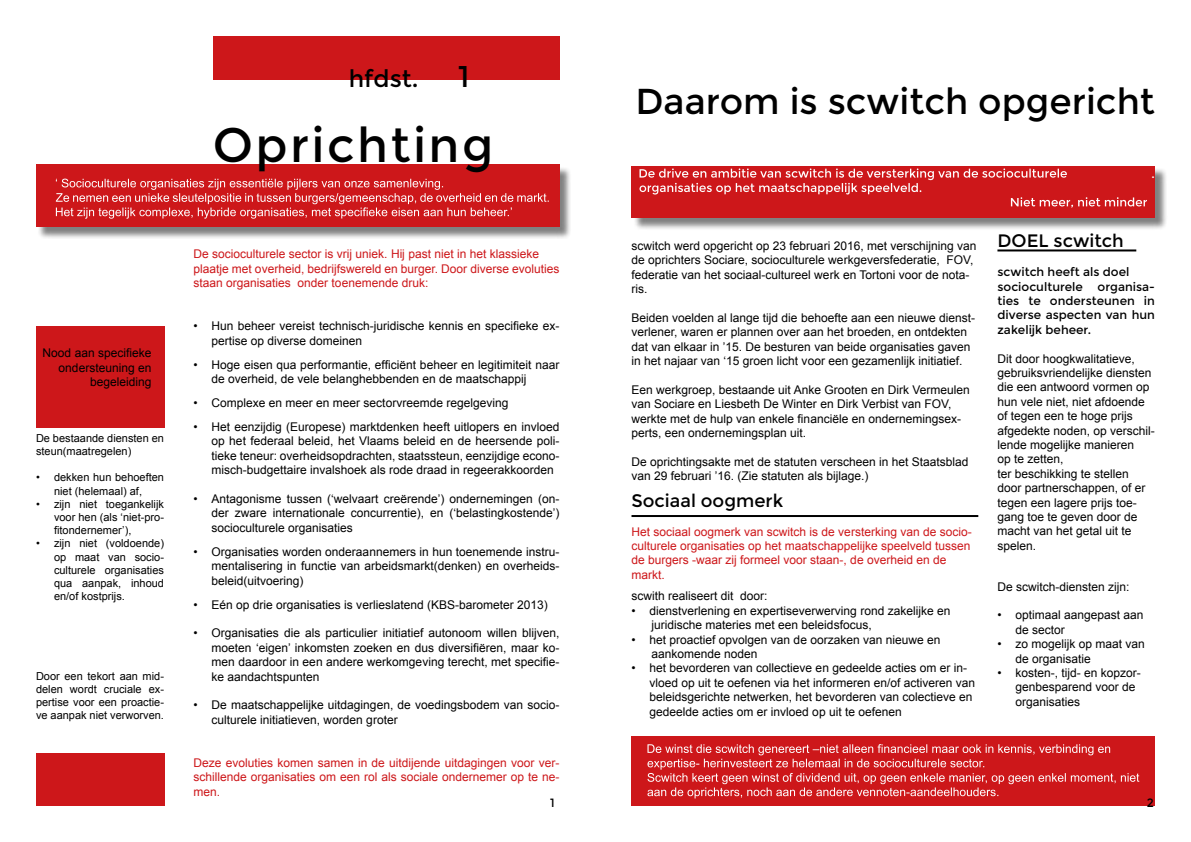
<style>
.page{position:relative;width:1191px;height:842px;background:#fff}
.page>*{position:absolute;margin:0;border:0;box-sizing:border-box;transform-origin:0 0}
.t1{font:48px "Montserrat";letter-spacing:.05em;color:#000}
.t2{font:36px "Montserrat";color:#000}
.t3{font:30px "Montserrat";color:#000}
.t4{font:24px "Montserrat";color:#000}
.t5{font:18px "Montserrat";color:#000}
.t6{font:12px/14.4px "Arial";color:#000}
.t7{font:12px/14.4px "Arial";color:#cd171a}
.t8{font:12px/14.4px "Montserrat";color:#000}
.t9{font:12px "Montserrat";color:#fff}
.t10{font:11px/13.2px "Arial";color:#000;text-align:justify}
</style>
<div class="page">
<div style="left:36px;top:326px;width:128px;height:101px;background:#cd171a"></div>
<div style="left:38px;top:166px;width:534px;height:73px;background:#000;opacity:.5"></div>
<div style="left:36px;top:164px;width:523px;height:63px;background:#cd171a"></div>
<div style="left:213px;top:36px;width:346px;height:43px;background:#cd171a"></div>
<svg style="left:56px;top:179px;width:493px;height:40px"></svg>
<div style="left:36px;top:753px;width:128px;height:53px;background:#cd171a"></div>
<div style="left:631px;top:736px;width:524px;height:70px;background:#cd171a"></div>
<div style="left:633px;top:168px;width:534px;height:63px;background:#000;opacity:.5"></div>
<div style="left:631px;top:166px;width:524px;height:52px;background:#cd171a"></div>
<svg style="left:647px;top:744px;width:492px;height:54px"></svg>
<hr style="left:631px;top:515px;width:347px;height:2px;background:#000">
<hr style="left:997px;top:249px;width:139px;height:2px;background:#000">
<svg style="left:639px;top:168px;width:508px;height:40px"></svg>
<p class="t6" style="left:43px;top:346px;width:110px;text-align:right">Nood aan specifieke ondersteuning en begeleiding</p>
<p class="t10" style="left:36px;top:431px;width:129px">De bestaande diensten en steun(maatregelen)</p>
<p class="t10" style="left:36px;top:471px;width:129px;text-align:center">• dekken hun behoeften niet (helemaal) af,</p>
<p class="t10" style="left:54px;top:497px;width:111px;text-indent:-18px">• zijn niet toegankelijk voor hen (als ‘niet-pro&shy;fitondernemer’),</p>
<p class="t10" style="left:54px;top:537px;width:111px;text-indent:-18px">• zijn niet (voldoende) op maat van socio&shy;culturele organisaties qua aanpak, inhoud en/of kostprijs.</p>
<p class="t10" style="left:36px;top:669px;width:129px">Door een tekort aan mid&shy;delen wordt cruciale ex&shy;pertise voor een proactie&shy;ve aanpak niet verworven.</p>
<h3 class="t4" style="left:349px;top:64px;width:71px">hfdst.</h3>
<h3 class="t3" style="left:458px;top:59px;width:13px">1</h3>
<h1 class="t1" style="left:213px;top:117px;width:282px">Oprichting</h1>
<p class="t7" style="left:193px;top:247px;width:367px">De socioculturele sector is vrij uniek. Hij past niet in het klassieke plaatje met overheid, bedrijfswereld en burger. Door diverse evoluties staan organisaties onder toenemende druk:</p>
<p class="t6" style="left:211px;top:319px;width:349px;text-indent:-18px">• Hun beheer vereist technisch-juridische kennis en specifieke ex&shy;pertise op diverse domeinen</p>
<p class="t6" style="left:211px;top:357px;width:349px;text-indent:-18px">• Hoge eisen qua performantie, efficiënt beheer en legitimiteit naar de overheid, de vele belanghebbenden en de maatschappij</p>
<p class="t6" style="left:193px;top:396px;width:316px">• Complexe en meer en meer sectorvreemde regelgeving</p>
<p class="t6" style="left:211px;top:420px;width:349px;text-align:justify;text-indent:-18px">• Het eenzijdig (Europese) marktdenken heeft uitlopers en invloed op het federaal beleid, het Vlaams beleid en de heersende poli&shy;tieke teneur: overheidsopdrachten, staatssteun, eenzijdige econo&shy;misch-budgettaire invalshoek als rode draad in regeerakkoorden</p>
<p class="t6" style="left:211px;top:492px;width:349px;text-align:justify;text-indent:-18px">• Antagonisme tussen (‘welvaart creërende’) ondernemingen (on&shy;der zware internationale concurrentie), en (‘belastingkostende’) socioculturele organisaties</p>
<p class="t6" style="left:211px;top:544px;width:349px;text-align:justify;text-indent:-18px">• Organisaties worden onderaannemers in hun toenemende instru&shy;mentalisering in functie van arbeidsmarkt(denken) en overheids&shy;beleid(uitvoering)</p>
<p class="t6" style="left:193px;top:597px;width:356px">• Eén op drie organisaties is verlieslatend (KBS-barometer 2013)</p>
<p class="t6" style="left:211px;top:626px;width:349px;text-align:justify;text-indent:-18px">• Organisaties die als particulier initiatief autonoom willen blijven, moeten ‘eigen’ inkomsten zoeken en dus diversifiëren, maar ko&shy;men daardoor in een andere werkomgeving terecht, met specifie&shy;ke aandachtspunten</p>
<p class="t6" style="left:211px;top:698px;width:349px;text-indent:-18px">• De maatschappelijke uitdagingen, de voedingsbodem van socio&shy;culturele initiatieven, worden groter</p>
<p class="t7" style="left:193px;top:756px;width:367px;text-align:justify">Deze evoluties komen samen in de uitdijende uitdagingen voor ver&shy;schillende organisaties om een rol als sociale ondernemer op te ne&shy;men.</p>
<h2 class="t2" style="left:635px;top:80px;width:521px">Daarom is scwitch opgericht</h2>
<p class="t9" style="left:1151px;top:166px;width:5px">.</p>
<p class="t6" style="left:631px;top:239px;width:346px">scwitch werd opgericht op 23 februari 2016, met verschijning van de oprichters Sociare, socioculturele werkgeversfederatie, FOV, federatie van het sociaal-cultureel werk en Tortoni voor de nota&shy;ris.</p>
<p class="t6" style="left:631px;top:311px;width:345px">Beiden voelden al lange tijd die behoefte aan een nieuwe dienst&shy;verlener, waren er plannen over aan het broeden, en ontdekten dat van elkaar in ’15. De besturen van beide organisaties gaven in het najaar van ‘15 groen licht voor een gezamenlijk initiatief.</p>
<p class="t6" style="left:631px;top:383px;width:340px">Een werkgroep, bestaande uit Anke Grooten en Dirk Vermeulen van Sociare en Liesbeth De Winter en Dirk Verbist van FOV, werkte met de hulp van enkele financiële en ondernemingsex&shy;perts, een ondernemingsplan uit.</p>
<p class="t6" style="left:631px;top:455px;width:338px">De oprichtingsakte met de statuten verscheen in het Staatsblad van 29 februari ’16. (Zie statuten als bijlage.)</p>
<h3 class="t5" style="left:631px;top:490px;width:153px">Sociaal oogmerk</h3>
<p class="t7" style="left:631px;top:524px;width:342px">Het sociaal oogmerk van scwitch is de versterking van de socio&shy;culturele organisaties op het maatschappelijke speelveld tussen de burgers -waar zij formeel voor staan-, de overheid en de markt.</p>
<p class="t6" style="left:631px;top:589px;width:138px">scwith realiseert dit door:</p>
<p class="t6" style="left:651px;top:603px;width:300px;text-indent:-20px">• dienstverlening en expertiseverwerving rond zakelijke en juridische materies met een beleidsfocus,</p>
<p class="t6" style="left:651px;top:632px;width:290px;text-indent:-20px">• het proactief opvolgen van de oorzaken van nieuwe en aankomende noden</p>
<p class="t6" style="left:649px;top:661px;width:327px;text-indent:-18px">• het bevorderen van collectieve en gedeelde acties om er in&shy;vloed op uit te oefenen via het informeren en/of activeren van beleidsgerichte netwerken, het bevorderen van colectieve en gedeelde acties om er invloed op uit te oefenen</p>
<h3 class="t5" style="left:997px;top:231px;width:128px">DOEL scwitch</h3>
<p class="t8" style="left:997px;top:265px;width:159px">scwitch heeft als doel socioculturele organisa&shy;ties te ondersteunen in diverse aspecten van hun zakelijk beheer.</p>
<p class="t6" style="left:997px;top:351px;width:159px">Dit door hoogkwalitatieve, gebruiksvriendelijke diensten die een antwoord vormen op hun vele niet, niet afdoende of tegen een te hoge prijs afgedekte noden, op verschil&shy;lende mogelijke manieren<br>op te zetten,<br>ter beschikking te stellen door partnerschappen, of er tegen een lagere prijs toe&shy;gang toe te geven door de macht van het getal uit te spelen.</p>
<p class="t6" style="left:997px;top:579px;width:134px">De scwitch-diensten zijn:</p>
<p class="t6" style="left:1015px;top:608px;width:130px;text-indent:-18px">• optimaal aangepast aan de sector</p>
<p class="t6" style="left:1015px;top:637px;width:131px;text-indent:-18px">• zo mogelijk op maat van de organisatie</p>
<p class="t6" style="left:1015px;top:666px;width:127px;text-indent:-18px">• kosten-, tijd- en kopzor&shy;genbesparend voor de organisaties</p>
<p class="t8" style="left:550px;top:795px;width:6px">1</p>
<p class="t8" style="left:1147px;top:795px;width:9px">2</p>
</div>
